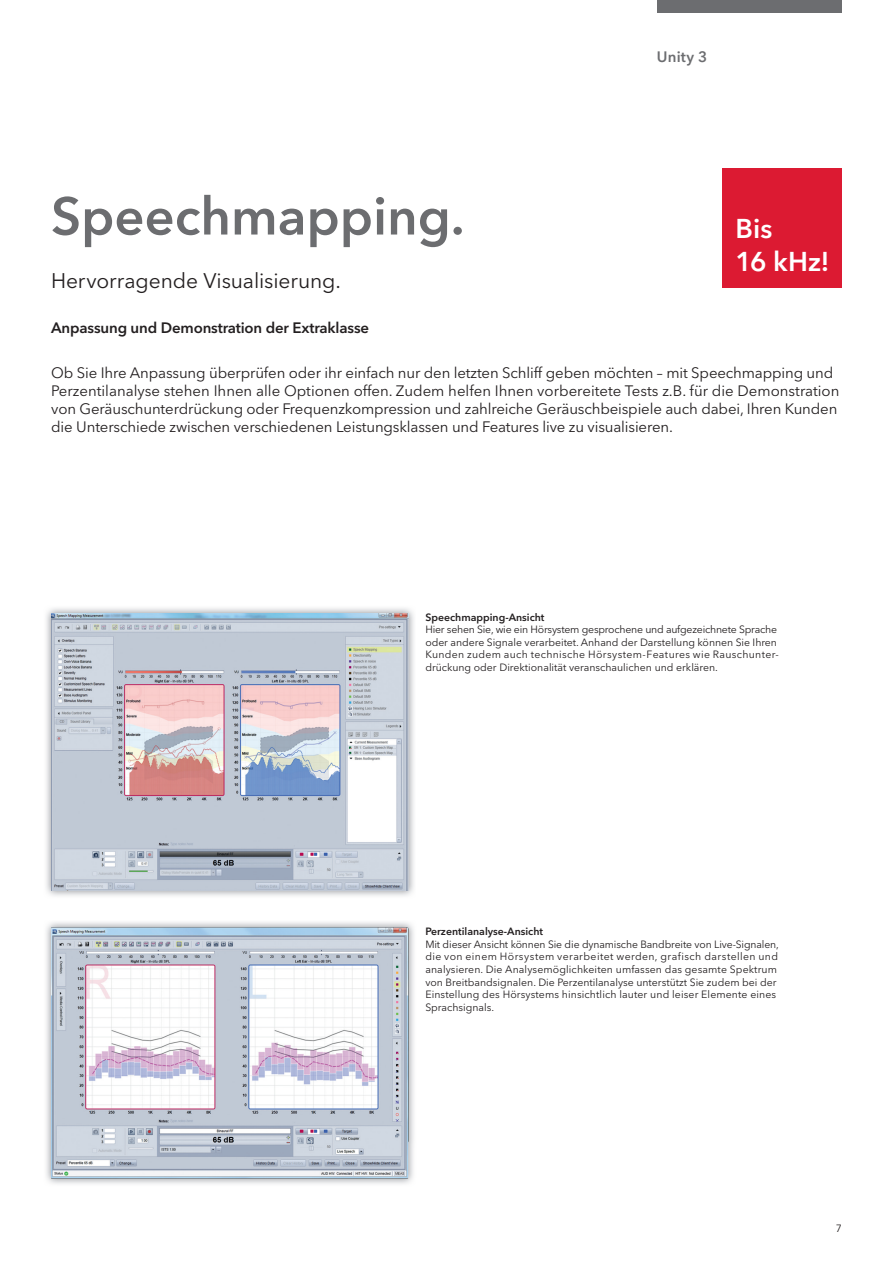
<style>
.page{position:relative;width:893px;height:1263px;background:#fff}
.page>*{position:absolute;margin:0;border:0;box-sizing:border-box;transform-origin:0 0}
.t1{font:600 52.5px "Avenir Next W1 G";color:#6c6d70}
.t2{font:600 27px/32.4px "Avenir Next W1 G";color:#fff}
.t3{font:21px "Avenir Next W1 G";letter-spacing:-.005em;color:#231f20}
.t4{font:15px/18px "Avenir Next W1 G";letter-spacing:-.01em;color:#231f20}
.t5{font:600 15px "Avenir Next W1 G";letter-spacing:-.01em;color:#231f20}
.t6{font:600 15px "Avenir Next W1 G";letter-spacing:.01em;color:#6c6d70}
.t7{font:10.5px/12.6px "Avenir Next W1 G";color:#231f20}
.t8{font:600 10.5px "Avenir Next W1 G";color:#231f20}
</style>
<div class="page">
<img style="left:46px;top:922px;width:368px;height:262px">
<img style="left:51px;top:928px;width:357px;height:250px">
<img style="left:46px;top:608px;width:368px;height:288px">
<img style="left:51px;top:613px;width:357px;height:278px">
<div style="left:657px;top:0;width:185px;height:13px;background:#6c6d70"></div>
<div style="left:723px;top:169px;width:119px;height:119px;background:#dc1a32"></div>
<h1 class="t1" style="left:51px;top:184px;width:415px">Speechmapping.</h1>
<h3 class="t3" style="left:51px;top:268px;width:291px">Hervorragende Visualisierung.</h3>
<h3 class="t5" style="left:51px;top:319px;width:320px">Anpassung und Demonstration der Extraklasse</h3>
<h3 class="t6" style="left:657px;top:47px;width:52px">Unity 3</h3>
<h2 class="t2" style="left:736px;top:213px;width:96px">Bis<br>16 kHz!</h2>
<p class="t4" style="left:51px;top:364px;width:790px">Ob Sie Ihre Anpassung überprüfen oder ihr einfach nur den letzten Schliff geben möchten – mit Speechmapping und Perzentilanalyse stehen Ihnen alle Optionen offen. Zudem helfen Ihnen vorbereitete Tests z.B. für die Demonstration von Geräuschunterdrückung oder Frequenzkompression und zahlreiche Geräuschbeispiele auch dabei, Ihren Kunden die Unterschiede zwischen verschiedenen Leistungsklassen und Features live zu visualisieren.</p>
<p class="t8" style="left:425px;top:610px;width:121px">Speechmapping-Ansicht</p>
<p class="t7" style="left:425px;top:623px;width:355px">Hier sehen Sie, wie ein Hörsystem gesprochene und aufgezeichnete Sprache oder andere Signale verarbeitet. Anhand der Darstellung können Sie Ihren Kunden zudem auch technische Hörsystem-Features wie Rausch unter&shy;drückung oder Direktionalität veranschaulichen und erklären.</p>
<p class="t8" style="left:425px;top:925px;width:119px">Perzentilanalyse-Ansicht</p>
<p class="t7" style="left:425px;top:938px;width:355px">Mit dieser Ansicht können Sie die dynamische Bandbreite von Live- Signalen, die von einem Hörsystem verarbeitet werden, grafisch darstellen und analysieren. Die Analysemöglichkeiten umfassen das gesamte Spektrum von Breitbandsignalen. Die Perzentilanalyse unterstützt Sie zudem bei der Einstellung des Hörsystems hinsichtlich lauter und leiser Elemente eines Sprachsignals.</p>
<p class="t7" style="left:836px;top:1222px;width:8px">7</p>
</div>
